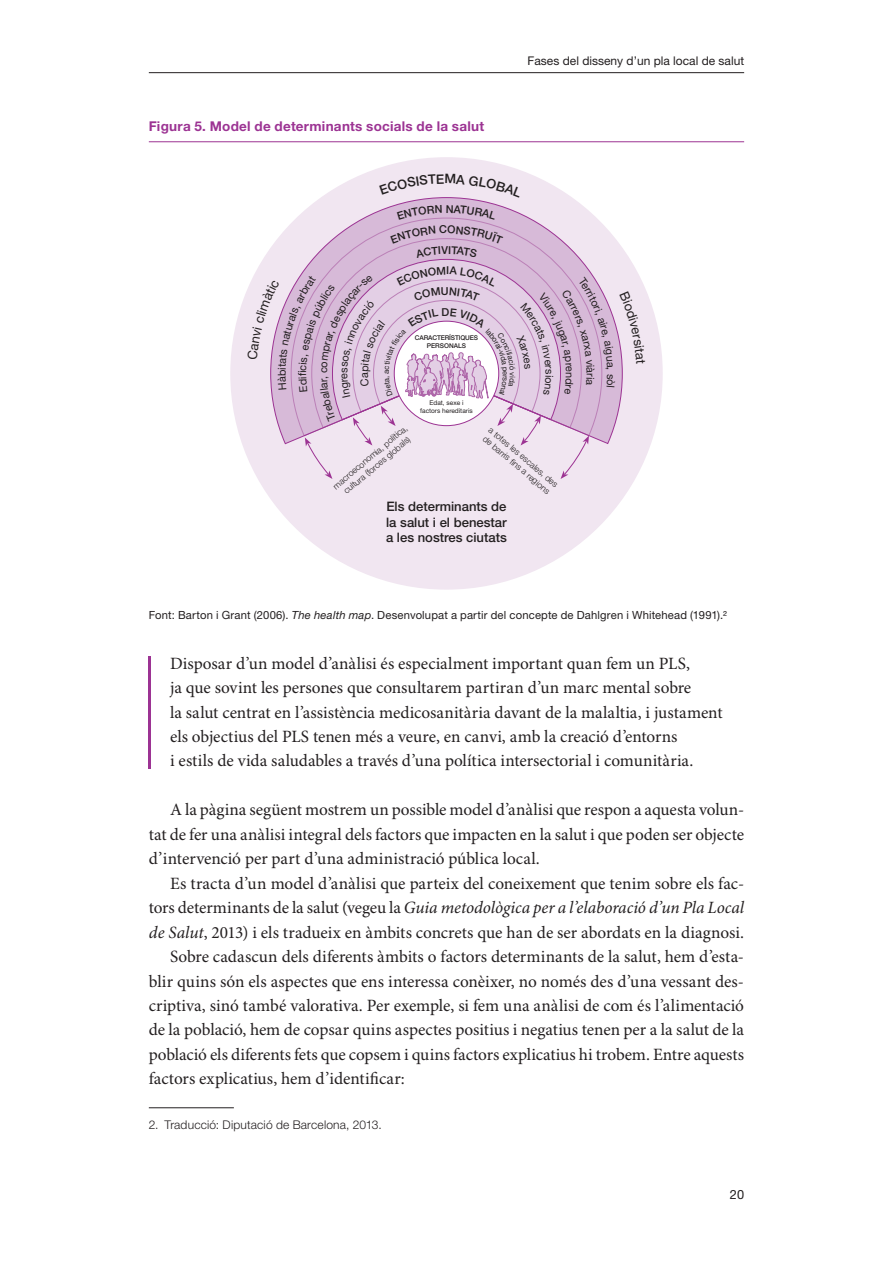
<style>
.page{position:relative;width:893px;height:1263px;background:#fff}
.page>*{position:absolute;margin:0;border:0;box-sizing:border-box;transform-origin:0 0}
.t1{font:17.25px/24.5px "Minion Pro";letter-spacing:-.01em;color:#231f20}
.t2{font:italic 17.25px "Minion Pro";letter-spacing:-.005em;color:#231f20}
.t3{font:700 13.5px "Helvetica Neue LT Std";letter-spacing:.02em;color:#9c3393}
.t4{font:500 13.05px/15.8px "Helvetica Neue LT Std";color:#231f20;text-align:justify}
.t5{font:12.75px "Helvetica Neue LT Std";color:#231f20}
.t6{font:300 12px "Helvetica Neue LT Std";letter-spacing:.015em;color:#231f20}
.t7{font:12px "Helvetica Neue LT Std";color:#231f20}
.t8{font:11.25px "Helvetica Neue LT Std";letter-spacing:.015em;color:#231f20}
.t9{font:10.95px "Helvetica Neue LT Std";color:#231f20}
.t10{font:300 8.7px/10.5px "Helvetica Neue LT Std";color:#231f20;text-align:center}
.t11{font:7.65px "Helvetica Neue LT Std";color:#231f20}
.t12{font:6.6px/7.6px "Helvetica Neue LT Std";color:#231f20;text-align:center}
.t13{font:500 6.6px/7.8px "Helvetica Neue LT Std";letter-spacing:-.02em;color:#231f20;text-align:center}
.s1{font-style:italic}
.s2{font-style:normal}
</style>
<div class="page">
<hr style="left:149px;top:72px;width:595px;height:1px;background:#231f20">
<hr style="left:149px;top:141px;width:595px;height:1px;background:#9c3393">
<hr style="left:149px;top:656px;width:2px;height:113px;background:#9c3393">
<div style="left:230px;top:157px;width:433px;height:433px;background:#f1e6f1;border-radius:50%"></div>
<svg style="left:311px;top:197px;width:271px;height:8px"></svg>
<hr style="left:149px;top:1107px;width:85px;height:1px;background:#231f20">
<svg style="left:379px;top:197px;width:143px;height:1px"></svg>
<svg style="left:247px;top:205px;width:398px;height:274px"></svg>
<p class="t3" style="left:149px;top:118px;width:337px">Figura 5. Model de determinants socials de la salut</p>
<p class="t7" style="left:528px;top:53px;width:218px">Fases del disseny d’un pla local de salut</p>
<p class="t13" style="left:415px;top:334px;width:65px">CARACTERÍSTIQUES<br>PERSONALS</p>
<p class="t9" style="left:275px;top:376px;width:8px;rotate:-90deg">b</p>
<p class="t9" style="left:296px;top:376px;width:5px;rotate:-90deg">f</p>
<p class="t9" style="left:597px;top:373px;width:5px;rotate:90deg">r</p>
<p class="t11" style="left:510px;top:371px;width:6px;rotate:90deg">e</p>
<p class="t9" style="left:576px;top:372px;width:8px;rotate:90deg">n</p>
<p class="t12" style="left:420px;top:399px;width:54px">Edat, sexe i factors hereditaris</p>
<p class="t10" style="left:331px;top:483px;width:96px;rotate:-40deg">macroeconomia, política, cultura (forces globals)</p>
<p class="t10" style="left:493px;top:425px;width:89px;text-align:left;rotate:40deg">a totes les escales, des de barris fi ns a regions</p>
<p class="t4" style="left:386px;top:498px;width:122px">Els determinants de la salut i el benestar a les nostres ciutats</p>
<p class="t8" style="left:149px;top:608px;width:580px">Font: Barton i Grant (2006). <span class="s1">The health map</span>. Desenvolupat a partir del concepte de Dahlgren i Whitehead (1991).2</p>
<p class="t1" style="left:170px;top:652px;width:554px">Disposar d’un model d’anàlisi és especialment important quan fem un PLS,<br>ja que sovint les persones que consultarem partiran d’un marc mental sobre<br>la salut centrat en l’assistència medicosanitària davant de la malaltia, i justament els objectius del PLS tenen més a veure, en canvi, amb la creació d’entorns<br>i estils de vida saludables a través d’una política intersectorial i comunitària.</p>
<p class="t1" style="left:149px;top:798px;width:597px;text-align:justify;text-indent:21px">A la pàgina següent mostrem un possible model d’anàlisi que respon a aquesta volun&shy;tat de fer una anàlisi integral dels factors que impacten en la salut i que poden ser objecte d’intervenció per part d’una administració pública local.</p>
<p class="t1" style="left:170px;top:872px;width:576px">Es tracta d’un model d’anàlisi que parteix del coneixement que tenim sobre els fac-</p>
<p class="t2" style="left:149px;top:897px;width:597px"><span class="s2">tors determinants de la salut (vegeu la</span> Guia metodològica per a l’elaboració d’un Pla Local</p>
<p class="t1" style="left:149px;top:920px;width:597px"><span class="s1">de Salut</span>, 2013) i els tradueix en àmbits concrets que han de ser abordats en la diagnosi.</p>
<p class="t1" style="left:170px;top:945px;width:576px">Sobre cadascun dels diferents àmbits o factors determinants de la salut, hem d’esta-</p>
<p class="t1" style="left:149px;top:969px;width:597px">blir quins són els aspectes que ens interessa conèixer, no només des d’una vessant des-</p>
<p class="t1" style="left:149px;top:994px;width:597px">criptiva, sinó també valorativa. Per exemple, si fem una anàlisi de com és l’alimentació</p>
<p class="t1" style="left:149px;top:1018px;width:597px">de la població, hem de copsar quins aspectes positius i negatius tenen per a la salut de la</p>
<p class="t1" style="left:149px;top:1043px;width:597px">població els diferents fets que copsem i quins factors explicatius hi trobem. Entre aquests</p>
<p class="t1" style="left:149px;top:1067px;width:258px">factors explicatius, hem d’identificar:</p>
<p class="t6" style="left:149px;top:1117px;width:235px">2. Traducció: Diputació de Barcelona, 2013.</p>
<p class="t5" style="left:730px;top:1186px;width:16px">20</p>
</div>
